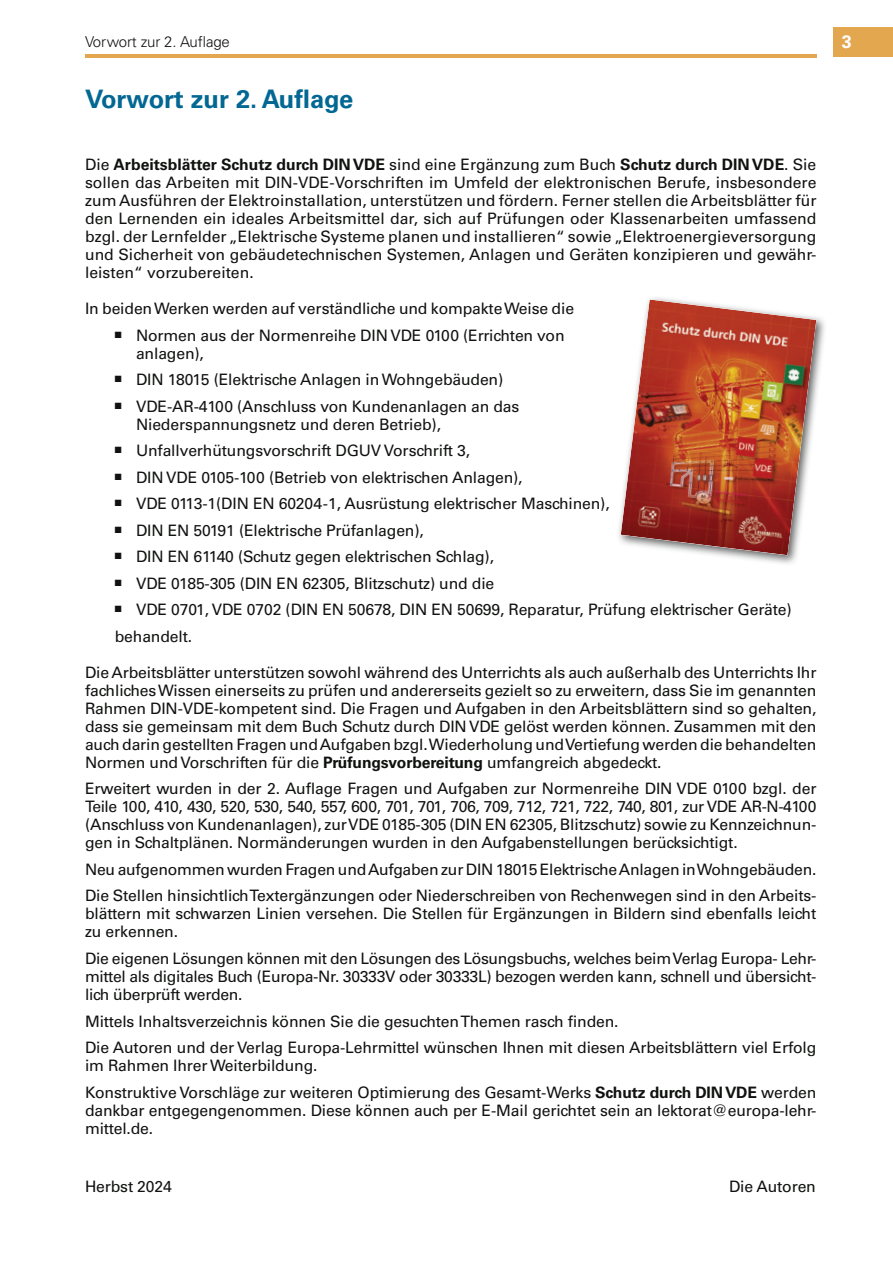
<style>
.page{position:relative;width:893px;height:1263px;background:#fff}
.page>*{position:absolute;margin:0;border:0;box-sizing:border-box;transform-origin:0 0}
.t1{font:700 25.5px "Univers LT Std";color:#036793}
.t2{font:700 18px "Univers LT Std";color:#fff}
.t3{font:15.75px/18px "Univers LT Std";letter-spacing:-.01em;color:#101210}
.t4{font:300 15px "Univers LT Std";letter-spacing:-.01em;color:#101210}
.s1{font-weight:700}
</style>
<div class="page">
<hr style="left:85px;top:55px;width:731px;height:3px;background:#e3a750">
<div style="left:833px;top:27px;width:60px;height:30px;background:#e3a750"></div>
<img style="left:618px;top:297px;width:207px;height:267px">
<img style="left:618px;top:329px;width:3px;height:15px">
<img style="left:621px;top:299px;width:195px;height:256px">
<p class="t4" style="left:85px;top:33px;width:146px">Vorwort zur 2. Auflage</p>
<h1 class="t1" style="left:85px;top:87px;width:270px">Vorwort zur 2. Auflage</h1>
<p class="t3" style="left:85px;top:158px;width:733px;text-align:justify">Die <span class="s1">Arbeitsblätter Schutz durch DIN VDE</span> sind eine Ergänzung zum Buch <span class="s1">Schutz durch DIN VDE</span>. Sie sollen das Arbeiten mit DIN-VDE-Vorschriften im Umfeld der elektronischen Berufe, insbesondere zum Ausführen der Elektroinstallation, unterstützen und fördern. Ferner stellen die Arbeitsblätter für den Lernenden ein ideales Arbeitsmittel dar, sich auf Prüfungen oder Klassenarbeiten umfassend bzgl. der Lernfelder „Elektrische Systeme planen und installieren“ sowie „Elektroenergieversorgung und Sicherheit von gebäudetechnischen Systemen, Anlagen und Geräten konzipieren und gewähr&shy;leisten“ vorzubereiten.</p>
<p class="t3" style="left:136px;top:297px;width:440px;line-height:26.5px;text-indent:-51px">In beiden Werken werden auf verständliche und kompakte Weise die<br>Normen aus der Normenreihe DIN VDE 0100 (Errichten von</p>
<p class="t3" style="left:136px;top:342px;width:385px;line-height:26.5px">anlagen),<br>DIN 18015 (Elektrische Anlagen in Wohngebäuden)<br>VDE-AR-4100 (Anschluss von Kundenanlagen an das</p>
<p class="t3" style="left:136px;top:417px;width:306px">Niederspannungsnetz und deren Betrieb),</p>
<p class="t3" style="left:136px;top:444px;width:336px">Unfallverhütungsvorschrift DGUV Vorschrift 3,</p>
<p class="t3" style="left:136px;top:470px;width:388px">DIN VDE 0105-100 (Betrieb von elektrischen Anlagen),</p>
<p class="t3" style="left:136px;top:497px;width:475px">VDE 0113-1(DIN EN 60204-1, Ausrüstung elektrischer Maschinen),</p>
<p class="t3" style="left:136px;top:523px;width:289px">DIN EN 50191 (Elektrische Prüfanlagen),</p>
<p class="t3" style="left:136px;top:550px;width:360px">DIN EN 61140 (Schutz gegen elektrischen Schlag),</p>
<p class="t3" style="left:136px;top:576px;width:360px">VDE 0185-305 (DIN EN 62305, Blitzschutz) und die</p>
<p class="t3" style="left:136px;top:603px;width:657px">VDE 0701, VDE 0702 (DIN EN 50678, DIN EN 50699, Reparatur, Prüfung elektrischer Geräte)</p>
<p class="t3" style="left:115px;top:629px;width:79px">behandelt.</p>
<p class="t3" style="left:85px;top:665px;width:733px;text-align:justify">Die Arbeitsblätter unterstützen sowohl während des Unterrichts als auch außerhalb des Unterrichts Ihr fachliches Wissen einerseits zu prüfen und andererseits gezielt so zu erweitern, dass Sie im genannten Rahmen DIN-VDE-kompetent sind. Die Fragen und Aufgaben in den Arbeitsblättern sind so gehalten, dass sie gemeinsam mit dem Buch Schutz durch DIN VDE gelöst werden können. Zusammen mit den auch darin gestellten Fragen und Aufgaben bzgl. Wiederholung und Vertiefung werden die behandelten Normen und Vorschriften für die <span class="s1">Prüfungsvorbereitung</span> umfangreich abgedeckt.</p>
<p class="t3" style="left:85px;top:782px;width:733px;text-align:justify">Erweitert wurden in der 2. Auflage Fragen und Aufgaben zur Normenreihe DIN VDE 0100 bzgl. der Teile 100, 410, 430, 520, 530, 540, 557, 600, 701, 701, 706, 709, 712, 721, 722, 740, 801, zur VDE AR-N-4100 (Anschluss von Kundenanlagen), zur VDE 0185-305 (DIN EN 62305, Blitzschutz) sowie zu Kennzeichnun&shy;gen in Schaltplänen. Normänderungen wurden in den Aufgabenstellungen berücksichtigt.</p>
<p class="t3" style="left:85px;top:858px;width:733px;line-height:26.5px">Neu aufgenommen wurden Fragen und Aufgaben zur DIN 18015 Elektrische Anlagen in Wohngebäuden.<br>Die Stellen hinsichtlich Textergänzungen oder Niederschreiben von Rechenwegen sind in den Arbeits-</p>
<p class="t3" style="left:85px;top:907px;width:733px">blättern mit schwarzen Linien versehen. Die Stellen für Ergänzungen in Bildern sind ebenfalls leicht zu erkennen.</p>
<p class="t3" style="left:85px;top:951px;width:733px;text-align:justify">Die eigenen Lösungen können mit den Lösungen des Lösungsbuchs, welches beim Verlag Europa- Lehr&shy;mittel als digitales Buch (Europa-Nr. 30333V oder 30333L) bezogen werden kann, schnell und übersicht&shy;lich überprüft werden.</p>
<p class="t3" style="left:85px;top:1009px;width:733px;line-height:26.5px">Mittels Inhaltsverzeichnis können Sie die gesuchten Themen rasch finden.<br>Die Autoren und der Verlag Europa-Lehrmittel wünschen Ihnen mit diesen Arbeitsblättern viel Erfolg</p>
<p class="t3" style="left:85px;top:1054px;width:733px;line-height:26.5px">im Rahmen Ihrer Weiterbildung.<br>Konstruktive Vorschläge zur weiteren Optimierung des Gesamt-Werks <span class="s1">Schutz durch DIN VDE</span> werden</p>
<p class="t3" style="left:85px;top:1103px;width:733px">dankbar entgegengenommen. Diese können auch per E-Mail gerichtet sein an lektorat@europa-lehr&shy;mittel.de.</p>
<p class="t3" style="left:85px;top:1179px;width:88px">Herbst 2024</p>
<p class="t3" style="left:729px;top:1179px;width:88px">Die Autoren</p>
<p class="t2" style="left:842px;top:33px;width:12px">3</p>
</div>
